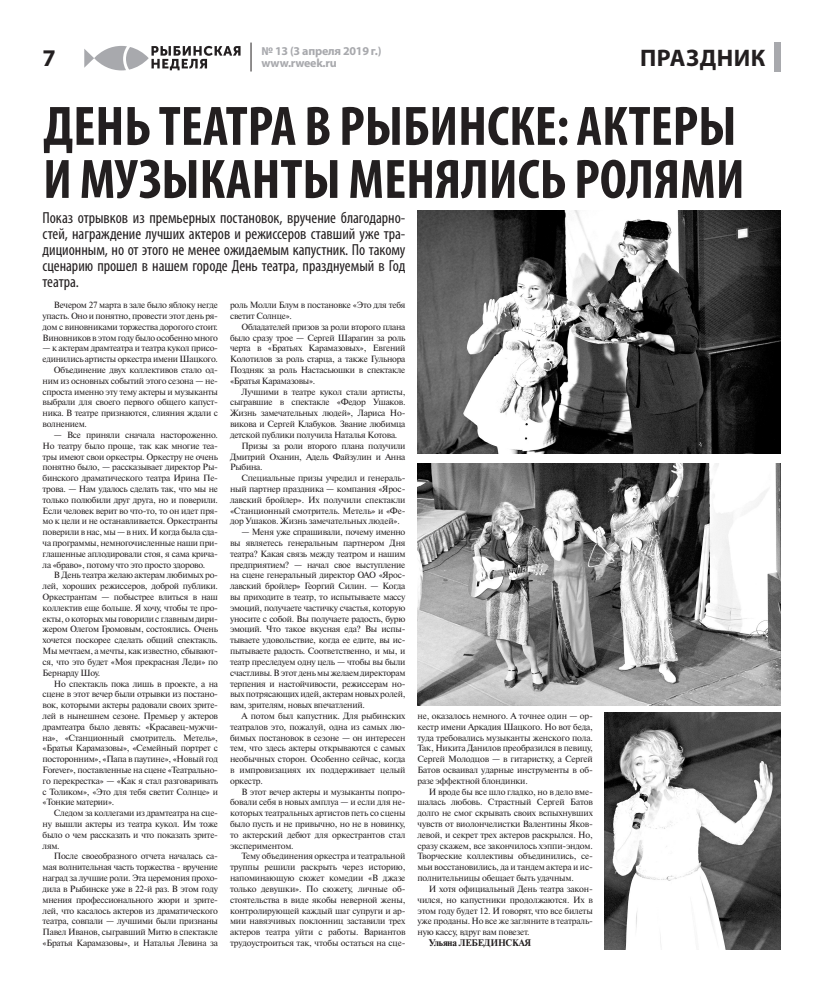
<style>
.page{position:relative;width:823px;height:993px;background:#fff}
.page>*{position:absolute;margin:0;border:0;box-sizing:border-box;transform-origin:0 0}
.Заголовок1{font:700 condensed 56px/53px "Myriad Pro";color:#231f20}
.рубрика1{font:700 24px "Myriad Pro";letter-spacing:.02em;color:#231f20}
.Лид1{font:condensed 16px/16px "Myriad Pro";color:#231f20;text-align:justify}
.t1{font:700 12px/12px "Myriad Pro";letter-spacing:-.02em;color:#a8a9ad}
.Основной_текст1{font:9px/10.8px "Newton C";letter-spacing:-.03em;color:#231f20;text-align:justify}
.Основной_текст1-2{font:700 9px "Newton C";letter-spacing:-.02em;color:#231f20}
</style>
<div class="page">
<svg style="left:250px;top:43px;width:1px;height:28px"></svg>
<svg style="left:84px;top:46px;width:156px;height:24px"></svg>
<div style="left:773px;top:43px;width:7px;height:29px;background:#a8a9ad"></div>
<img style="left:417px;top:211px;width:363px;height:242px">
<img style="left:417px;top:463px;width:363px;height:242px">
<img style="left:604px;top:712px;width:176px;height:237px">
<p class="рубрика1" style="left:43px;top:42px;width:15px">7</p>
<h3 class="t1" style="left:261px;top:45px;width:121px">№ 13 (3 апреля 2019 г.) www.rweek.ru</h3>
<p class="рубрика1" style="left:639px;top:42px;width:127px">ПРАЗДНИК</p>
<p class="Заголовок1" style="left:43px;top:98px;width:702px">ДЕНЬ ТЕАТРА В РЫБИНСКЕ: АКТЕРЫ<br>И МУЗЫКАНТЫ МЕНЯЛИСЬ РОЛЯМИ</p>
<p class="Лид1" style="left:42px;top:209px;width:364px">Показ отрывков из премьерных постановок, вручение благодарно&shy;стей, награждение лучших актеров и режиссеров ставший уже тра&shy;диционным, но от этого не менее ожидаемым капустник. По такому сценарию прошел в нашем городе День театра, празднуемый в Год театра.</p>
<p class="Основной_текст1" style="left:43px;top:299px;width:177px;text-indent:11px">Вечером 27 марта в зале было яблоку негде упасть. Оно и понятно, провести этот день ря&shy;дом с виновниками торжества дорогого стоит.<br>Виновников в этом году было особенно много</p>
<p class="Основной_текст1" style="left:43px;top:343px;width:177px">— к актерам драмтеатра и театра кукол присо&shy;единились артисты оркестра имени Шацкого.</p>
<p class="Основной_текст1" style="left:43px;top:364px;width:177px;text-indent:11px">Объединение двух коллективов стало од&shy;ним из основных событий этого сезона — не&shy;спроста именно эту тему актеры и музыканты выбрали для своего первого общего капуст&shy;ника. В театре признаются, слияния ждали с волнением.</p>
<p class="Основной_текст1" style="left:43px;top:429px;width:177px;text-indent:11px">— Все приняли сначала настороженно.<br>Но театру было проще, так как многие теа&shy;тры имеют свои оркестры. Оркестру не очень понятно было, — рассказывает директор Ры&shy;бинского драматического театра Ирина Пе&shy;трова. — Нам удалось сделать так, что мы не только полюбили друг друга, но и поверили.<br>Если человек верит во что-то, то он идет пря&shy;мо к цели и не останавливается. Оркестранты поверили в нас, мы — в них. И когда была сда&shy;ча программы, немногочисленные наши при&shy;глашенные аплодировали стоя, я сама крича&shy;ла «браво», потому что это просто здорово.</p>
<p class="Основной_текст1" style="left:43px;top:569px;width:177px;text-indent:11px">В День театра желаю актерам любимых ро&shy;лей, хороших режиссеров, доброй публики.<br>Оркестрантам — побыстрее влиться в наш коллектив еще больше. Я хочу, чтобы те про&shy;екты, о которых мы говорили с главным дири&shy;жером Олегом Громовым, состоялись. Очень хочется поскорее сделать общий спектакль.<br>Мы мечтаем, а мечты, как известно, сбывают&shy;ся, что это будет «Моя прекрасная Леди» по Бернарду Шоу.</p>
<p class="Основной_текст1" style="left:43px;top:677px;width:177px;text-indent:11px">Но спектакль пока лишь в проекте, а на сцене в этот вечер были отрывки из постано&shy;вок, которыми актеры радовали своих зрите&shy;лей в нынешнем сезоне. Премьер у актеров драмтеатра было девять: «Красавец-мужчи&shy;на», «Станционный смотритель. Метель», «Братья Карамазовы», «Семейный портрет с посторонним», «Папа в паутине», «Новый год Forever», поставленные на сцене «Театрально&shy;го перекрестка» — «Как я стал разговаривать с Толиком», «Это для тебя светит Солнце» и «Тонкие материи».</p>
<p class="Основной_текст1" style="left:43px;top:807px;width:177px;text-indent:11px">Следом за коллегами из драмтеатра на сце&shy;ну вышли актеры из театра кукол. Им тоже было о чем рассказать и что показать зрите&shy;лям.</p>
<p class="Основной_текст1" style="left:43px;top:850px;width:177px;text-indent:11px">После своеобразного отчета началась са&shy;мая волнительная часть торжества - вручение наград за лучшие роли. Эта церемония прохо&shy;дила в Рыбинске уже в 22-й раз. В этом году мнения профессионального жюри и зрите&shy;лей, что касалось актеров из драматического театра, совпали — лучшими были признаны Павел Иванов, сыгравший Митю в спектакле «Братья Карамазовы», и Наталья Левина за</p>
<p class="Основной_текст1" style="left:230px;top:299px;width:177px">роль Молли Блум в постановке «Это для тебя светит Солнце».</p>
<p class="Основной_текст1" style="left:230px;top:321px;width:177px;text-indent:11px">Обладателей призов за роли второго плана было сразу трое — Сергей Шарагин за роль черта в «Братьях Карамазовых», Евгений Колотилов за роль старца, а также Гульнора Поздняк за роль Настасьюшки в спектакле «Братья Карамазовы».</p>
<p class="Основной_текст1" style="left:230px;top:386px;width:177px;text-indent:11px">Лучшими в театре кукол стали артисты, сыгравшие в спектакле «Федор Ушаков.<br>Жизнь замечательных людей», Лариса Но&shy;викова и Сергей Клабуков. Звание любимца детской публики получила Наталья Котова.</p>
<p class="Основной_текст1" style="left:230px;top:440px;width:177px;text-indent:11px">Призы за роли второго плана получили Дмитрий Оханин, Адель Файзулин и Анна Рыбина.</p>
<p class="Основной_текст1" style="left:230px;top:472px;width:177px;text-indent:11px">Специальные призы учредил и генераль&shy;ный партнер праздника — компания «Ярос&shy;лавский бройлер». Их получили спектакли «Станционный смотритель. Метель» и «Фе&shy;дор Ушаков. Жизнь замечательных людей».</p>
<p class="Основной_текст1" style="left:230px;top:526px;width:177px;text-indent:11px">— Меня уже спрашивали, почему именно вы являетесь генеральным партнером Дня театра? Какая связь между театром и нашим предприятием? — начал свое выступление на сцене генеральный директор ОАО «Ярос&shy;лавский бройлер» Георгий Силин. — Когда вы приходите в театр, то испытываете массу эмоций, получаете частичку счастья, которую уносите с собой. Вы получаете радость, бурю эмоций. Что такое вкусная еда? Вы испы&shy;тываете удовольствие, когда ее едите, вы ис&shy;пытываете радость. Соответственно, и мы, и театр преследуем одну цель — чтобы вы были счастливы. В этот день мы желаем директорам терпения и настойчивости, режиссерам но&shy;вых потрясающих идей, актерам новых ролей, вам, зрителям, новых впечатлений.</p>
<p class="Основной_текст1" style="left:230px;top:710px;width:177px;text-indent:11px">А потом был капустник. Для рыбинских театралов это, пожалуй, одна из самых лю&shy;бимых постановок в сезоне — он интересен тем, что здесь актеры открываются с самых необычных сторон. Особенно сейчас, когда в импровизациях их поддерживает целый оркестр.</p>
<p class="Основной_текст1" style="left:230px;top:785px;width:177px;text-indent:11px">В этот вечер актеры и музыканты попро&shy;бовали себя в новых амплуа — и если для не&shy;которых театральных артистов петь со сцены было пусть и не привычно, но не в новинку, то актерский дебют для оркестрантов стал экспериментом.</p>
<p class="Основной_текст1" style="left:230px;top:850px;width:177px;text-indent:11px">Тему объединения оркестра и театральной труппы решили раскрыть через историю, напоминающую сюжет комедии «В джазе только девушки». По сюжету, личные об&shy;стоятельства в виде якобы неверной жены, контролирующей каждый шаг супруги и ар&shy;мии навязчивых поклонниц заставили трех актеров театра уйти с работы. Вариантов трудоустроиться так, чтобы остаться на сце-</p>
<p class="Основной_текст1" style="left:417px;top:710px;width:177px">не, оказалось немного. А точнее один — ор&shy;кестр имени Аркадия Шацкого. Но вот беда, туда требовались музыканты женского пола.<br>Так, Никита Данилов преобразился в певицу, Сергей Молодцов — в гитаристку, а Сергей Батов осваивал ударные инструменты в об&shy;разе эффектной блондинки.</p>
<p class="Основной_текст1" style="left:417px;top:785px;width:177px;text-indent:11px">И вроде бы все шло гладко, но в дело вме&shy;шалась любовь. Страстный Сергей Батов долго не смог скрывать своих вспыхнувших чувств от виолончелистки Валентины Яков&shy;левой, и секрет трех актеров раскрылся. Но, сразу скажем, все закончилось хэппи-эндом.<br>Творческие коллективы объединились, се&shy;мьи восстановились, да и тандем актера и ис&shy;полнительницы обещает быть удачным.</p>
<p class="Основной_текст1" style="left:417px;top:883px;width:177px;text-indent:11px">И хотя официальный День театра закон&shy;чился, но капустники продолжаются. Их в этом году будет 12. И говорят, что все билеты уже проданы. Но все же загляните в театраль&shy;ную кассу, вдруг вам повезет.</p>
<p class="Основной_текст1-2" style="left:428px;top:937px;width:104px">Ульяна ЛЕБЕДИНСКАЯ</p>
</div>
